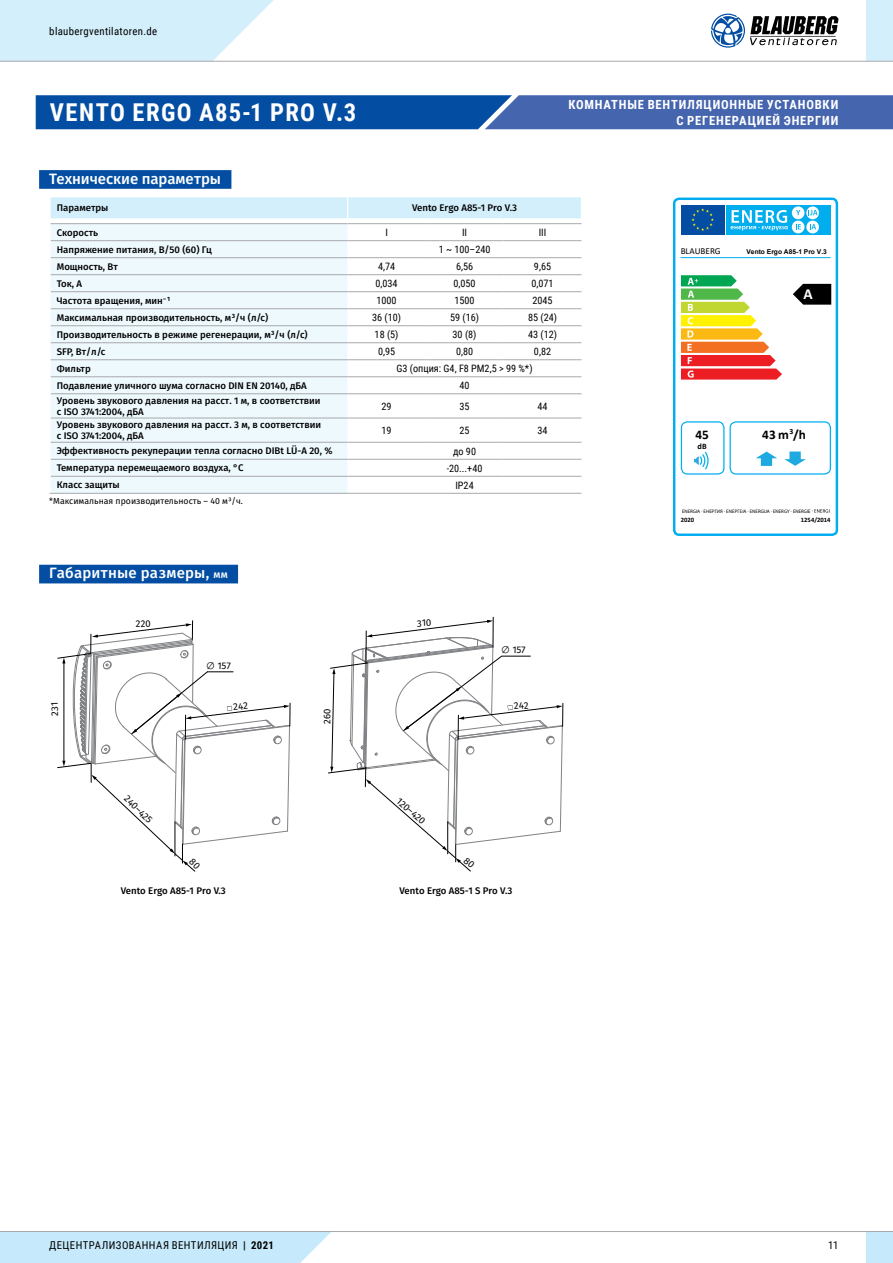
<style>
.page{position:relative;width:893px;height:1263px;background:#fff}
.page>*{position:absolute;margin:0;border:0;box-sizing:border-box;transform-origin:0 0}
.t1{font:700 24.6px "Roboto Condensed";letter-spacing:.055em;color:#fff}
.t2{font:700 15.3px "Calibri";color:#fff}
.t3{font:500 15px "Fira Sans";letter-spacing:.005em;color:#fff}
.t4{font:700 13.2px "Calibri";color:#000}
.t5{font:700 12.6px/15.3px "Roboto Condensed";letter-spacing:.065em;color:#fff;text-align:right}
.t6{font:10.8px "Roboto Condensed";letter-spacing:.035em;color:#000}
.t7{font:10.2px "Roboto Condensed";color:#000}
.t8{font:500 9.6px/10.8px "Fira Sans";color:#000}
.t9{font:9.6px "Fira Sans";color:#000}
.t10{font:9.15px "Calibri";color:#000}
.t11{font:8.7px "Fira Sans";color:#000}
.t12{font:700 8.25px "Calibri";color:#000}
.t13{font:700 6.6px "Arial";color:#000}
.t14{font:700 6.6px "Calibri";color:#000}
.t15{font:4.95px "Myriad Pro";color:#000}
.s1{font-size:10.5px}
.s2{font-weight:700}
</style>
<div class="page">
<div style="left:866px;top:1231px;width:27px;height:32px;background:#c6eafb"></div>
<div style="left:0;top:1232px;width:331px;height:31px;background:#c6eafb"></div>
<hr style="left:0;top:1231px;width:893px;height:1px;background:#a7a9ac">
<div style="left:866px;top:0;width:27px;height:61px;background:#d3effc"></div>
<svg style="left:711px;top:14px;width:127px;height:34px"></svg>
<svg style="left:0;top:0;width:295px;height:61px"></svg>
<hr style="left:0;top:61px;width:893px;height:1px;background:#a7a9ac">
<svg style="left:36px;top:95px;width:857px;height:34px;background:#255ba9"></svg>
<div style="left:39px;top:565px;width:199px;height:18px;background:#034ea2"></div>
<div style="left:39px;top:170px;width:192px;height:19px;background:#034ea2"></div>
<div style="left:51px;top:394px;width:297px;height:99px;background:#eef9fe"></div>
<svg style="left:348px;top:394px;width:233px;height:99px"></svg>
<hr style="left:51px;top:442px;width:297px;height:1px;background:#a7a9ac">
<hr style="left:51px;top:459px;width:297px;height:1px;background:#a7a9ac">
<hr style="left:51px;top:476px;width:297px;height:1px;background:#a7a9ac">
<hr style="left:49px;top:493px;width:299px;height:1px;background:#a7a9ac">
<hr style="left:51px;top:418px;width:297px;height:1px;background:#a7a9ac">
<hr style="left:348px;top:418px;width:78px;height:1px;background:#a7a9ac">
<hr style="left:426px;top:418px;width:78px;height:1px;background:#a7a9ac">
<hr style="left:504px;top:418px;width:77px;height:1px;background:#a7a9ac">
<hr style="left:348px;top:493px;width:78px;height:1px;background:#a7a9ac">
<hr style="left:426px;top:493px;width:78px;height:1px;background:#a7a9ac">
<hr style="left:504px;top:493px;width:77px;height:1px;background:#a7a9ac">
<svg style="left:50px;top:197px;width:532px;height:197px"></svg>
<hr style="left:348px;top:223px;width:78px;height:1px;background:#a7a9ac">
<hr style="left:426px;top:223px;width:78px;height:1px;background:#a7a9ac">
<hr style="left:504px;top:223px;width:77px;height:1px;background:#a7a9ac">
<hr style="left:348px;top:240px;width:78px;height:1px;background:#a7a9ac">
<hr style="left:426px;top:240px;width:78px;height:1px;background:#a7a9ac">
<hr style="left:504px;top:240px;width:77px;height:1px;background:#a7a9ac">
<hr style="left:348px;top:257px;width:78px;height:1px;background:#a7a9ac">
<hr style="left:426px;top:257px;width:78px;height:1px;background:#a7a9ac">
<hr style="left:504px;top:257px;width:77px;height:1px;background:#a7a9ac">
<hr style="left:348px;top:476px;width:78px;height:1px;background:#a7a9ac">
<hr style="left:426px;top:476px;width:78px;height:1px;background:#a7a9ac">
<hr style="left:504px;top:476px;width:77px;height:1px;background:#a7a9ac">
<hr style="left:348px;top:393px;width:78px;height:1px;background:#a7a9ac">
<hr style="left:426px;top:393px;width:78px;height:1px;background:#a7a9ac">
<hr style="left:504px;top:393px;width:77px;height:1px;background:#a7a9ac">
<hr style="left:348px;top:442px;width:78px;height:1px;background:#a7a9ac">
<hr style="left:426px;top:442px;width:78px;height:1px;background:#a7a9ac">
<hr style="left:504px;top:442px;width:77px;height:1px;background:#a7a9ac">
<hr style="left:348px;top:459px;width:78px;height:1px;background:#a7a9ac">
<hr style="left:426px;top:459px;width:78px;height:1px;background:#a7a9ac">
<hr style="left:504px;top:459px;width:77px;height:1px;background:#a7a9ac">
<div style="left:681px;top:421px;width:43px;height:54px;border:1px solid #00aeef;border-radius:6px"></div>
<div style="left:729px;top:421px;width:102px;height:54px;border:1px solid #00aeef;border-radius:6px"></div>
<svg style="left:694px;top:452px;width:15px;height:18px"></svg>
<svg style="left:812px;top:509px;width:17px;height:4px"></svg>
<svg style="left:681px;top:275px;width:101px;height:105px"></svg>
<svg style="left:756px;top:452px;width:21px;height:14px"></svg>
<svg style="left:784px;top:451px;width:22px;height:15px"></svg>
<div style="left:673px;top:198px;width:165px;height:338px;border:2px solid #00aeef;border-radius:5px"></div>
<div style="left:681px;top:205px;width:43px;height:30px;background:#034ea2"></div>
<div style="left:726px;top:205px;width:104px;height:30px;background:#00aeef"></div>
<svg style="left:692px;top:208px;width:22px;height:23px"></svg>
<svg style="left:730px;top:210px;width:58px;height:21px"></svg>
<div style="left:792px;top:206px;width:12px;height:13px;background:#fff;border-radius:50%"></div>
<svg style="left:796px;top:210px;width:4px;height:5px"></svg>
<svg style="left:806px;top:206px;width:13px;height:13px"></svg>
<div style="left:792px;top:221px;width:12px;height:12px;background:#fff;border-radius:50%"></div>
<svg style="left:796px;top:224px;width:5px;height:5px"></svg>
<svg style="left:806px;top:221px;width:13px;height:12px"></svg>
<svg style="left:808px;top:210px;width:10px;height:5px"></svg>
<svg style="left:810px;top:224px;width:6px;height:5px"></svg>
<hr style="left:680px;top:257px;width:151px;height:1px;background:#00aeef">
<svg style="left:793px;top:284px;width:38px;height:21px"></svg>
<hr style="left:493px;top:617px;width:1px;height:30px;background:#000">
<svg style="left:57px;top:620px;width:234px;height:251px"></svg>
<svg style="left:328px;top:619px;width:235px;height:252px"></svg>
<p class="t6" style="left:49px;top:23px;width:109px">blaubergventilatoren.de</p>
<h1 class="t1" style="left:50px;top:95px;width:308px">VENTO ERGO A85-1 PRO V.3</h1>
<h3 class="t5" style="left:568px;top:97px;width:271px">КОМНАТНЫЕ ВЕНТИЛЯЦИОННЫЕ УСТАНОВКИ<br>С РЕГЕНЕРАЦИЕЙ ЭНЕРГИИ</h3>
<h3 class="t3" style="left:49px;top:168px;width:173px">Технические параметры</h3>
<p class="t8" style="left:57px;top:203px;width:53px">Параметры</p>
<p class="t8" style="left:412px;top:203px;width:106px">Vento Ergo A85-1 Pro V.3</p>
<p class="t8" style="left:57px;top:227px;width:43px">Скорость</p>
<p class="t7" style="left:385px;top:225px;width:4px">I</p>
<p class="t7" style="left:462px;top:225px;width:7px">II</p>
<p class="t7" style="left:539px;top:225px;width:9px">III</p>
<p class="t8" style="left:57px;top:244px;width:157px">Напряжение питания, В/50 (60) Гц</p>
<p class="t7" style="left:439px;top:242px;width:53px">1 ~ 100–240</p>
<p class="t8" style="left:57px;top:261px;width:63px">Мощность, Вт</p>
<p class="t7" style="left:378px;top:259px;width:19px">4,74</p>
<p class="t7" style="left:456px;top:259px;width:19px">6,56</p>
<p class="t7" style="left:534px;top:259px;width:19px">9,65</p>
<p class="t8" style="left:57px;top:278px;width:27px">Ток, А</p>
<p class="t7" style="left:376px;top:276px;width:24px">0,034</p>
<p class="t7" style="left:453px;top:276px;width:24px">0,050</p>
<p class="t7" style="left:531px;top:276px;width:24px">0,071</p>
<p class="t8" style="left:57px;top:295px;width:115px">Частота вращения, мин⁻¹</p>
<p class="t7" style="left:377px;top:293px;width:22px">1000</p>
<p class="t7" style="left:454px;top:293px;width:22px">1500</p>
<p class="t7" style="left:532px;top:293px;width:22px">2045</p>
<p class="t8" style="left:57px;top:312px;width:213px">Максимальная производительность, м³/ч (л/с)</p>
<p class="t7" style="left:372px;top:310px;width:30px">36 (10)</p>
<p class="t7" style="left:450px;top:310px;width:30px">59 (16)</p>
<p class="t7" style="left:528px;top:310px;width:30px">85 (24)</p>
<p class="t8" style="left:57px;top:329px;width:252px">Производительность в режиме регенерации, м³/ч (л/с)</p>
<p class="t7" style="left:375px;top:327px;width:25px">18 (5)</p>
<p class="t7" style="left:453px;top:327px;width:25px">30 (8)</p>
<p class="t7" style="left:528px;top:327px;width:30px">43 (12)</p>
<p class="t8" style="left:57px;top:346px;width:50px">SFP, Вт/л/с</p>
<p class="t7" style="left:378px;top:344px;width:19px">0,95</p>
<p class="t7" style="left:456px;top:344px;width:19px">0,80</p>
<p class="t7" style="left:534px;top:344px;width:19px">0,82</p>
<p class="t8" style="left:57px;top:363px;width:36px">Фильтр</p>
<p class="t7" style="left:396px;top:361px;width:138px">G3 (опция: G4, F8 PM2,5 &gt; 99 %*)</p>
<p class="t8" style="left:57px;top:381px;width:252px">Подавление уличного шума согласно DIN EN 20140, дБA</p>
<p class="t7" style="left:459px;top:378px;width:12px">40</p>
<p class="t8" style="left:57px;top:396px;width:265px">Уровень звукового давления на расст. 1 м, в соответствии с ISO 3741:2004, дБA</p>
<p class="t7" style="left:382px;top:399px;width:12px">29</p>
<p class="t7" style="left:459px;top:399px;width:12px">35</p>
<p class="t7" style="left:537px;top:399px;width:12px">44</p>
<p class="t8" style="left:57px;top:420px;width:266px">Уровень звукового давления на расст. 3 м, в соответствии с ISO 3741:2004, дБA</p>
<p class="t7" style="left:382px;top:423px;width:12px">19</p>
<p class="t7" style="left:459px;top:423px;width:12px">25</p>
<p class="t7" style="left:537px;top:423px;width:12px">34</p>
<p class="t8" style="left:57px;top:446px;width:277px">Эффективность рекуперации тепла согласно DIBt LÜ-A 20, %</p>
<p class="t7" style="left:453px;top:444px;width:25px">до 90</p>
<p class="t8" style="left:57px;top:463px;width:188px">Температура перемещаемого воздуха, °С</p>
<p class="t7" style="left:447px;top:461px;width:37px">-20...+40</p>
<p class="t8" style="left:57px;top:480px;width:65px">Класс защиты</p>
<p class="t7" style="left:455px;top:478px;width:20px">IP24</p>
<p class="t11" style="left:49px;top:495px;width:195px">*Максимальная производительность – 40 м³/ч.</p>
<h3 class="t3" style="left:49px;top:563px;width:180px">Габаритные размеры, <span class="s1">мм</span></h3>
<p class="t10" style="left:681px;top:244px;width:42px">BLAUBERG</p>
<p class="t13" style="left:746px;top:247px;width:82px">Vento Ergo A85-1 Pro V.3</p>
<h3 class="t4" style="left:695px;top:425px;width:15px">45</h3>
<p class="t12" style="left:697px;top:440px;width:11px">dB</p>
<h2 class="t2" style="left:803px;top:283px;width:11px">A</h2>
<h3 class="t4" style="left:762px;top:425px;width:45px">43 m<sup>3</sup>/h</h3>
<p class="t15" style="left:682px;top:508px;width:130px">ENERGIA · ЕНЕРГИЯ · ΕΝΕΡΓΕΙΑ · ENERGIJA · ENERGY · ENERGIE</p>
<p class="t14" style="left:681px;top:515px;width:15px">2020</p>
<p class="t14" style="left:801px;top:515px;width:31px">1254/2014</p>
<p class="t9" style="left:206px;top:659px;width:26px;rotate:1deg">∅ 157</p>
<p class="t9" style="left:501px;top:642px;width:26px;rotate:1deg">∅ 157</p>
<p class="t9" style="left:130px;top:792px;width:36px;rotate:44deg">240–425</p>
<p class="t9" style="left:402px;top:794px;width:36px;rotate:41deg">120–420</p>
<p class="t8" style="left:121px;top:886px;width:106px">Vento Ergo A85-1 Pro V.3</p>
<p class="t8" style="left:400px;top:886px;width:114px">Vento Ergo A85-1 S Pro V.3</p>
<p class="t6" style="left:49px;top:1238px;width:226px">ДЕЦЕНТРАЛИЗОВАННАЯ ВЕНТИЛЯЦИЯ <span class="s2">| 2021</span></p>
<p class="t6" style="left:828px;top:1238px;width:12px">11</p>
</div>
